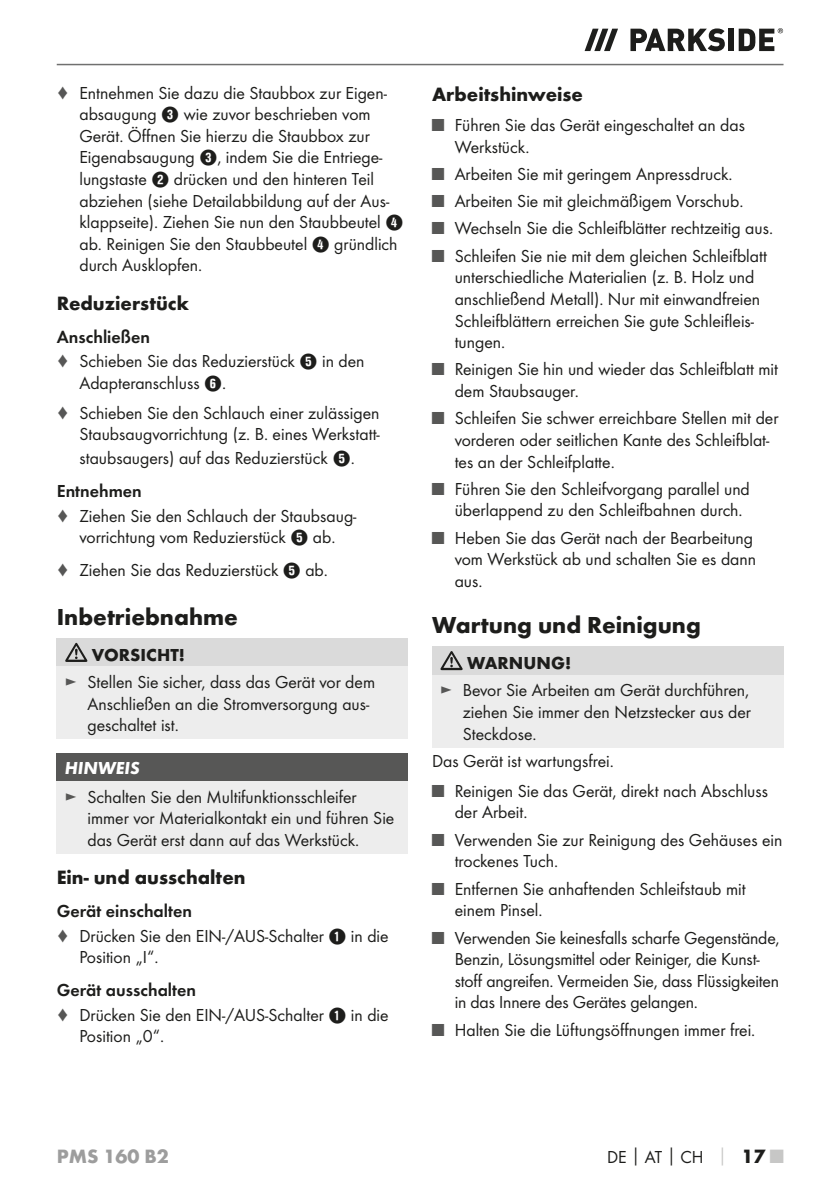
<style>
.page{position:relative;width:840px;height:1191px;background:#fff}
.page>*{position:absolute;margin:0;border:0;box-sizing:border-box;transform-origin:0 0}
.t1{font:700 24px "Futura";color:#1d1d1b}
.t2{font:700 20px "Futura";color:#1d1d1b}
.t3{font:700 20px "Futura";color:#9d9d9d}
.t4{font:18px/21.6px "Futura Boo";color:#1d1d1b}
.t5{font:18px "Futura Dem";color:#1d1d1b}
.t6{font:700 18px "Futura";color:#1d1d1b}
.t7{font:italic 700 18px "Futura";color:#fff}
.s1{color:#575756}
.s2{font-family:"Hako PI Nummern"}
.s3{font-family:"Futura";font-weight:700}
.s4{font-family:"Futura";font-weight:700;color:#c7c7c6}
.s5{font-family:"Futura";font-weight:700;font-size:20px}
.s6{font-family:"Futura";font-weight:700;font-size:20px;color:#c7c7c6}
</style>
<div class="page">
<hr style="left:57px;top:64px;width:726px;height:1px;background:#70706f">
<svg style="left:584px;top:29px;width:33px;height:22px"></svg>
<svg style="left:630px;top:28px;width:94px;height:23px"></svg>
<div style="left:728px;top:29px;width:5px;height:22px;background:#1d1d1b"></div>
<svg style="left:738px;top:28px;width:44px;height:23px"></svg>
<div style="left:57px;top:638px;width:351px;height:28px;background:#dadada"></div>
<div style="left:57px;top:666px;width:351px;height:73px;background:#ededed"></div>
<svg style="left:65px;top:643px;width:22px;height:19px"></svg>
<div style="left:57px;top:753px;width:351px;height:28px;background:#575756"></div>
<div style="left:57px;top:781px;width:351px;height:73px;background:#ededed"></div>
<div style="left:432px;top:646px;width:350px;height:29px;background:#dadada"></div>
<div style="left:432px;top:675px;width:350px;height:72px;background:#ededed"></div>
<svg style="left:440px;top:651px;width:22px;height:19px"></svg>
<p class="t4" style="left:79px;top:83px;width:325px;text-indent:-23px"><span class="s1">♦</span> Entnehmen Sie dazu die Staubbox zur Eigen&shy;absaugung <span class="s2">3</span> wie zuvor beschrieben vom Gerät. Öffnen Sie hierzu die Staubbox zur Eigenabsaugung <span class="s2">3</span>, indem Sie die Entriege&shy;lungstaste <span class="s2">2</span> drücken und den hinteren Teil abziehen (siehe Detailabbildung auf der Aus&shy;klappseite). Ziehen Sie nun den Staubbeutel <span class="s2">4 </span>ab. Reinigen Sie den Staubbeutel <span class="s2">4</span> gründlich durch Ausklopfen.</p>
<p class="t2" style="left:57px;top:294px;width:134px">Reduzierstück</p>
<p class="t5" style="left:57px;top:328px;width:95px">Anschließen</p>
<p class="t4" style="left:79px;top:351px;width:286px;text-indent:-23px"><span class="s1">♦</span> Schieben Sie das Reduzierstück <span class="s2">5</span> in den<br>Adapteranschluss <span class="s2">6</span>.</p>
<p class="t4" style="left:57px;top:403px;width:324px;text-align:right"><span class="s1">♦</span> Schieben Sie den Schlauch einer zulässigen<br>Staubsaugvorrichtung (z. B. eines Werkstatt-</p>
<p class="t4" style="left:79px;top:448px;width:277px">staubsaugers) auf das Reduzierstück <span class="s2">5</span>.</p>
<p class="t5" style="left:57px;top:483px;width:87px">Entnehmen</p>
<p class="t4" style="left:57px;top:506px;width:301px;text-align:center"><span class="s1">♦</span> Ziehen Sie den Schlauch der Staubsaug&shy;vorrichtung vom Reduzierstück <span class="s2">5</span> ab.</p>
<p class="t4" style="left:57px;top:560px;width:272px"><span class="s1">♦</span> Ziehen Sie das Reduzierstück <span class="s2">5</span> ab.</p>
<h1 class="t1" style="left:57px;top:606px;width:182px">Inbetriebnahme</h1>
<p class="t6" style="left:92px;top:647px;width:94px">VORSICHT!</p>
<p class="t4" style="left:87px;top:672px;width:289px;text-indent:-23px"><span class="s1">►</span> Stellen Sie sicher, dass das Gerät vor dem<br>Anschließen an die Stromversorgung aus&shy;geschaltet ist.</p>
<p class="t7" style="left:65px;top:762px;width:76px">HINWEIS</p>
<p class="t4" style="left:87px;top:787px;width:308px;text-indent:-23px"><span class="s1">►</span> Schalten Sie den Multifunktionsschleifer immer vor Materialkontakt ein und führen Sie das Gerät erst dann auf das Werkstück.</p>
<p class="t2" style="left:57px;top:869px;width:190px">Ein- und ausschalten</p>
<p class="t5" style="left:57px;top:903px;width:137px">Gerät einschalten</p>
<p class="t4" style="left:79px;top:925px;width:310px;text-indent:-23px"><span class="s1">♦</span> Drücken Sie den EIN-/AUS-Schalter <span class="s2">1</span> in die<br>Position „I“.</p>
<p class="t5" style="left:57px;top:981px;width:141px">Gerät ausschalten</p>
<p class="t4" style="left:79px;top:1004px;width:310px;text-indent:-23px"><span class="s1">♦</span> Drücken Sie den EIN-/AUS-Schalter <span class="s2">1</span> in die<br>Position „0“.</p>
<p class="t2" style="left:432px;top:86px;width:152px">Arbeitshinweise</p>
<p class="t4" style="left:454px;top:115px;width:292px;text-indent:-23px"><span class="s1">■</span> Führen Sie das Gerät eingeschaltet an das<br>Werkstück.</p>
<p class="t4" style="left:432px;top:164px;width:302px"><span class="s1">■</span> Arbeiten Sie mit geringem Anpressdruck.</p>
<p class="t4" style="left:432px;top:191px;width:313px"><span class="s1">■</span> Arbeiten Sie mit gleichmäßigem Vorschub.</p>
<p class="t4" style="left:432px;top:218px;width:342px"><span class="s1">■</span> Wechseln Sie die Schleifblätter rechtzeitig aus.</p>
<p class="t4" style="left:454px;top:246px;width:313px;text-indent:-23px"><span class="s1">■</span> Schleifen Sie nie mit dem gleichen Schleifblatt unterschiedliche Materialien (z. B. Holz und anschließend Metall). Nur mit einwandfreien Schleifblättern erreichen Sie gute Schleifleis&shy;tungen.</p>
<p class="t4" style="left:454px;top:359px;width:325px;text-indent:-23px"><span class="s1">■</span> Reinigen Sie hin und wieder das Schleifblatt mit dem Staubsauger.</p>
<p class="t4" style="left:454px;top:408px;width:325px;text-indent:-23px"><span class="s1">■</span> Schleifen Sie schwer erreichbare Stellen mit der vorderen oder seitlichen Kante des Schleifblat&shy;tes an der Schleifplatte.</p>
<p class="t4" style="left:454px;top:479px;width:296px;text-indent:-23px"><span class="s1">■</span> Führen Sie den Schleifvorgang parallel und überlappend zu den Schleifbahnen durch.</p>
<p class="t4" style="left:454px;top:528px;width:303px;text-indent:-23px"><span class="s1">■</span> Heben Sie das Gerät nach der Bearbeitung vom Werkstück ab und schalten Sie es dann aus.</p>
<h1 class="t1" style="left:432px;top:614px;width:270px">Wartung und Reinigung</h1>
<p class="t6" style="left:467px;top:655px;width:105px">WARNUNG!</p>
<p class="t4" style="left:462px;top:680px;width:290px;text-align:justify;text-indent:-23px"><span class="s1">►</span> Bevor Sie Arbeiten am Gerät durchführen, ziehen Sie immer den Netzstecker aus der Steckdose.</p>
<p class="t4" style="left:432px;top:751px;width:183px">Das Gerät ist wartungsfrei.</p>
<p class="t4" style="left:454px;top:781px;width:315px;text-indent:-23px"><span class="s1">■</span> Reinigen Sie das Gerät, direkt nach Abschluss der Arbeit.</p>
<p class="t4" style="left:454px;top:829px;width:329px;text-indent:-23px"><span class="s1">■</span> Verwenden Sie zur Reinigung des Gehäuses ein trockenes Tuch.</p>
<p class="t4" style="left:454px;top:878px;width:292px;text-indent:-23px"><span class="s1">■</span> Entfernen Sie anhaftenden Schleifstaub mit einem Pinsel.</p>
<p class="t4" style="left:454px;top:927px;width:326px;text-indent:-23px"><span class="s1">■</span> Verwenden Sie keinesfalls scharfe Gegenstände, Benzin, Lösungsmittel oder Reiniger, die Kunst&shy;stoff angreifen. Vermeiden Sie, dass Flüssigkeiten in das Innere des Gerätes gelangen.</p>
<p class="t4" style="left:432px;top:1019px;width:325px"><span class="s1">■</span> Halten Sie die Lüftungsöffnungen immer frei.</p>
<p class="t3" style="left:57px;top:1147px;width:114px">PMS 160 B2</p>
<p class="t4" style="left:606px;top:1146px;width:178px">DE<span class="s3">│</span>AT<span class="s3">│</span>CH <span class="s4">│</span> <span class="s5">17</span> <span class="s6">■</span></p>
</div>
